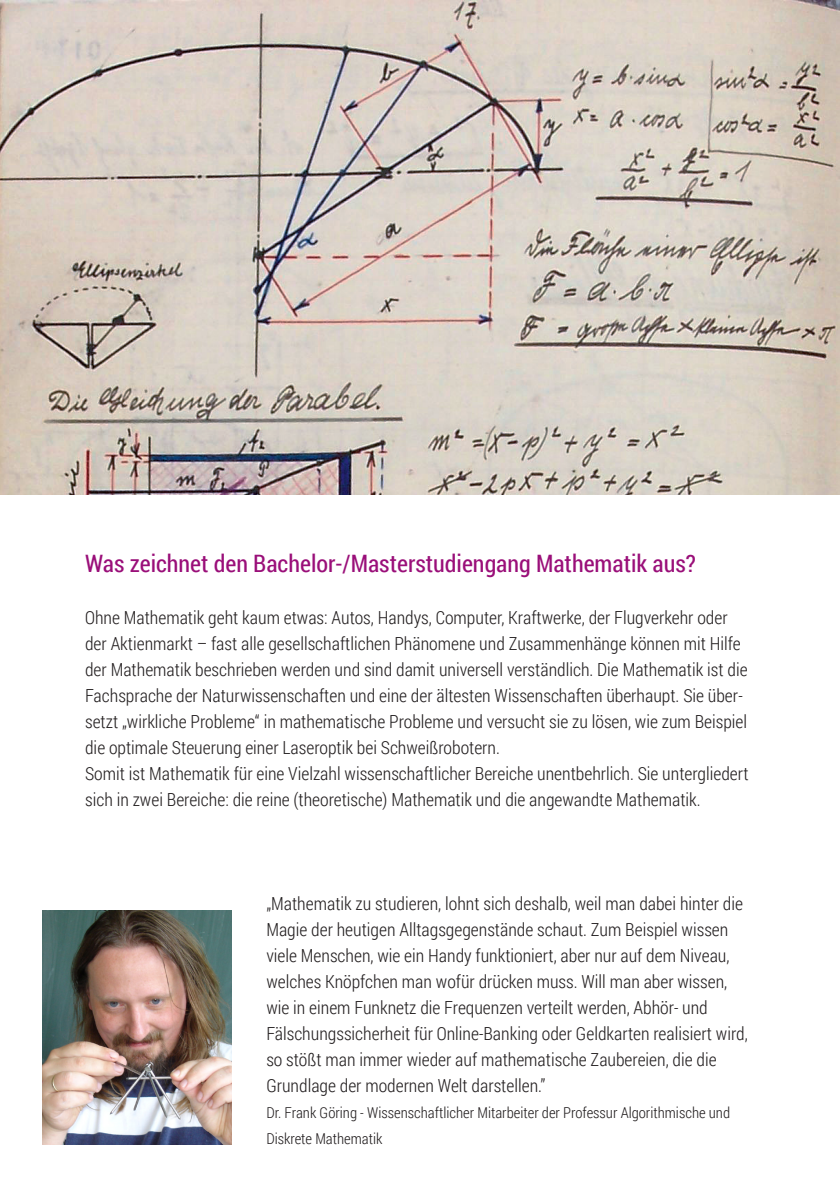
<style>
.page{position:relative;width:840px;height:1191px;background:#fff}
.page>*{position:absolute;margin:0;border:0;box-sizing:border-box;transform-origin:0 0}
.Studienbeschreibung{font:24px "Roboto Condensed";color:#9a0f79}
.Mengentext{font:300 18px/26px "Roboto Condensed";color:#231f20}
.Marginalien{font:300 15px/26px "Roboto Condensed";color:#231f20}
</style>
<div class="page">
<img style="left:0;top:0;width:839px;height:494px">
<img style="left:43px;top:910px;width:188px;height:234px">
<p class="Studienbeschreibung" style="left:85px;top:547px;width:612px">Was zeichnet den Bachelor-/Masterstudiengang Mathematik aus?</p>
<p class="Mengentext" style="left:85px;top:604px;width:663px">Ohne Mathematik geht kaum etwas: Autos, Handys, Computer, Kraftwerke, der Flugverkehr oder der Aktienmarkt – fast alle gesellschaftlichen Phänomene und Zusammenhänge können mit Hilfe der Mathematik beschrieben werden und sind damit universell verständlich. Die Mathematik ist die Fachsprache der Naturwissenschaften und eine der ältesten Wissenschaften überhaupt. Sie über&shy;setzt „wirkliche Probleme“ in mathematische Probleme und versucht sie zu lösen, wie zum Beispiel die optimale Steuerung einer Laseroptik bei Schweißrobotern.</p>
<p class="Mengentext" style="left:85px;top:760px;width:664px">Somit ist Mathematik für eine Vielzahl wissenschaftlicher Bereiche unentbehrlich. Sie untergliedert sich in zwei Bereiche: die reine (theoretische) Mathematik und die angewandte Mathematik.</p>
<p class="Mengentext" style="left:266px;top:890px;width:482px">„Mathematik zu studieren, lohnt sich deshalb, weil man dabei hinter die Magie der heutigen Alltagsgegenstände schaut. Zum Beispiel wissen viele Menschen, wie ein Handy funktioniert, aber nur auf dem Niveau, welches Knöpfchen man wofür drücken muss. Will man aber wissen, wie in einem Funknetz die Frequenzen verteilt werden, Abhör- und Fälschungssicherheit für Online-Banking oder Geldkarten realisiert wird, so stößt man immer wieder auf mathematische Zaubereien, die die Grundlage der modernen Welt darstellen.”</p>
<p class="Marginalien" style="left:266px;top:1099px;width:465px">Dr. Frank Göring - Wissenschaftlicher Mitarbeiter der Professur Algorithmische und<br>Diskrete Mathematik</p>
</div>
